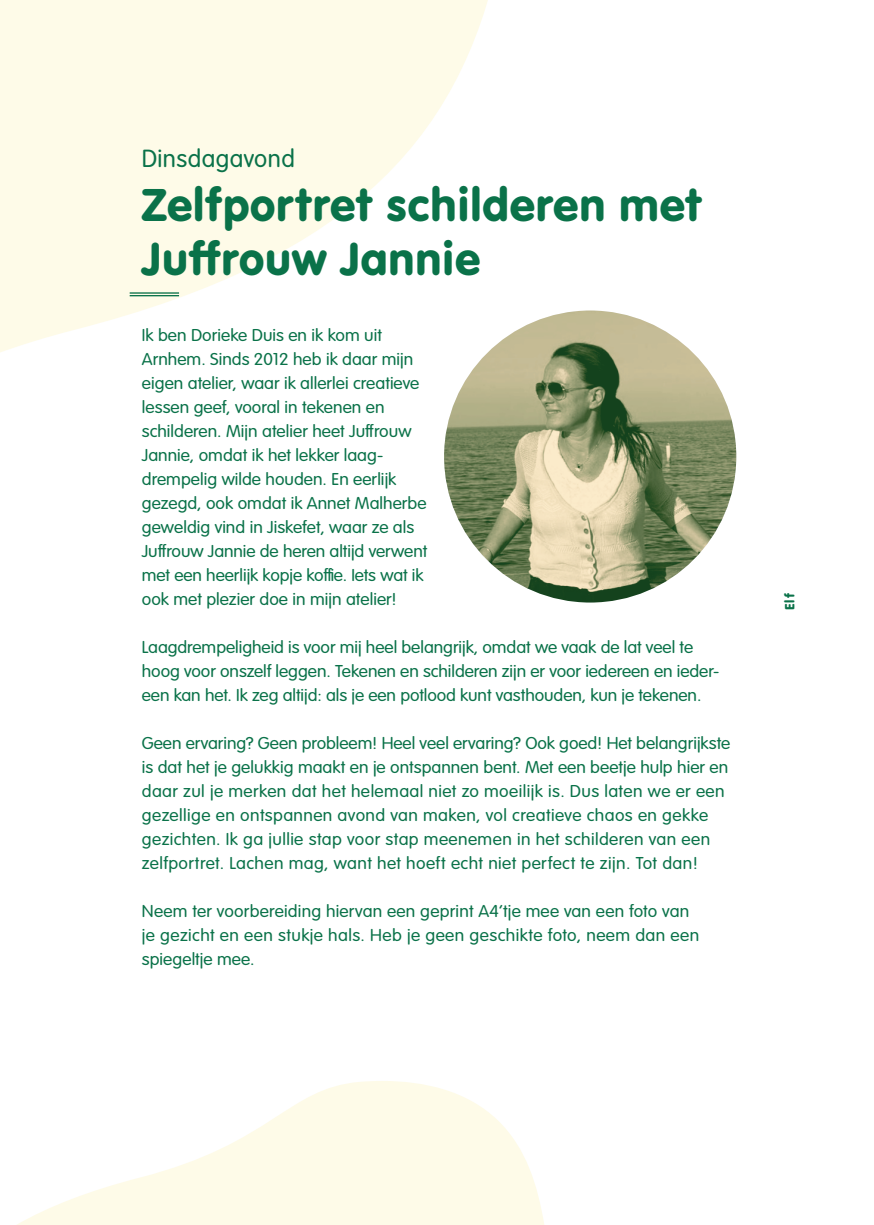
<style>
.page{position:relative;width:874px;height:1225px;background:#fff}
.page>*{position:absolute;margin:0;border:0;box-sizing:border-box;transform-origin:0 0}
.t1{font:48px/54px "VAG Rundschrift D";letter-spacing:.015em;color:#0a7249}
.t2{font:300 26px "VAG Rundschrift D";letter-spacing:.015em;color:#0a7249}
.t3{font:300 18px/24px "VAG Rundschrift D";color:#0a7249;scale:1.05 1}
.t4{font:300 18px/24px "VAG Rundschrift D";letter-spacing:.02em;color:#0a7249;scale:1.05 1}
.t5{font:14px "VAG Rundschrift D";color:#0a7249}
</style>
<div class="page">
<svg style="left:0;top:0;width:488px;height:497px;fill:#fefbe8"></svg>
<svg style="left:17px;top:1081px;width:527px;height:144px;fill:#fefbe8"></svg>
<hr style="left:130px;top:292px;width:49px;height:2px;background:#0a7249">
<hr style="left:130px;top:295px;width:49px;height:1px;background:#0a7249">
<img style="left:444px;top:310px;width:292px;height:292px;border-radius:146px">
<h2 class="t2" style="left:142px;top:144px;width:154px">Dinsdagavond</h2>
<h1 class="t1" style="left:142px;top:178px;width:561px">Zelfportret schilderen met<br>Juffrouw Jannie</h1>
<p class="t3" style="left:142px;top:324px;width:273px">Ik ben Dorieke Duis en ik kom uit Arnhem. Sinds 2012 heb ik daar mijn eigen atelier, waar ik allerlei creatieve lessen geef, vooral in tekenen en schilderen. Mijn atelier heet Juffrouw Jannie, omdat ik het lekker laag&shy;drempelig wilde houden. En eerlijk gezegd, ook omdat ik Annet Malherbe geweldig vind in Jiskefet, waar ze als Juffrouw Jannie de heren altijd verwent met een heerlijk kopje koffie. Iets wat ik ook met plezier doe in mijn atelier!</p>
<p class="t3" style="left:142px;top:635px;width:551px">Laagdrempeligheid is voor mij heel belangrijk, omdat we vaak de lat veel te hoog voor onszelf leggen. Tekenen en schilderen zijn er voor iedereen en ieder&shy;een kan het. Ik zeg altijd: als je een potlood kunt vasthouden, kun je tekenen.</p>
<p class="t4" style="left:142px;top:731px;width:561px">Geen ervaring? Geen probleem! Heel veel ervaring? Ook goed! Het belangrijkste is dat het je gelukkig maakt en je ontspannen bent. Met een beetje hulp hier en daar zul je merken dat het helemaal niet zo moeilijk is. Dus laten we er een gezellige en ontspannen avond van maken, vol creatieve chaos en gekke gezichten. Ik ga jullie stap voor stap meenemen in het schilderen van een zelfportret. Lachen mag, want het hoeft echt niet perfect te zijn. Tot dan!</p>
<p class="t3" style="left:142px;top:899px;width:532px">Neem ter voorbereiding hiervan een geprint A4’tje mee van een foto van je gezicht en een stukje hals. Heb je geen geschikte foto, neem dan een spiegeltje mee.</p>
<p class="t5" style="left:781px;top:610px;width:19px;rotate:-90deg">Elf</p>
</div>
